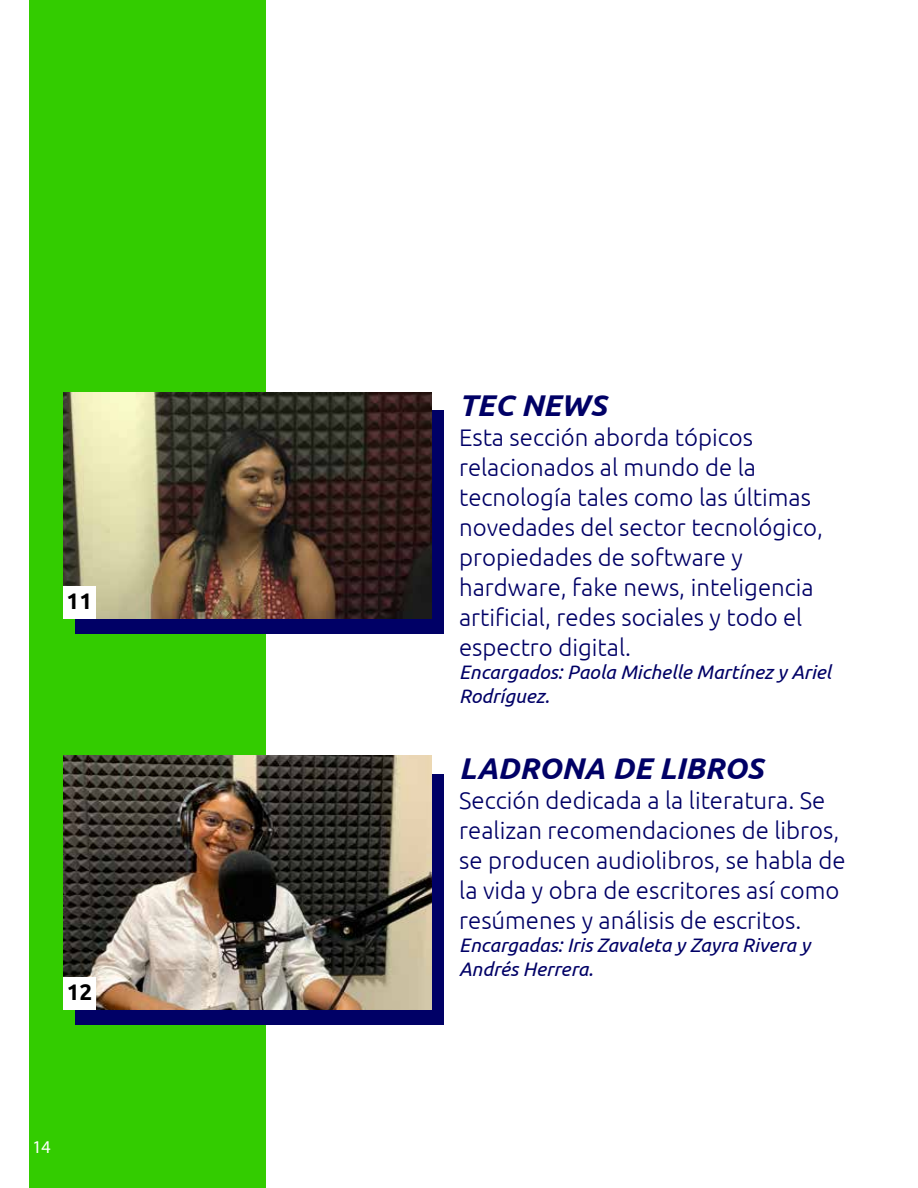
<style>
.page{position:relative;width:918px;height:1188px;background:#fff}
.page>*{position:absolute;margin:0;border:0;box-sizing:border-box;transform-origin:0 0}
.t1{font:italic 700 30px "Ubuntu";color:#006}
.t2{font:300 24px/30px "Ubuntu";color:#006}
.t3{font:700 22.5px "Ubuntu";color:#000}
.t4{font:italic 19.5px/23.4px "Ubuntu";color:#006}
.t5{font:18px "Myriad Pro";color:#fff}
</style>
<div class="page">
<div style="left:29px;top:0;width:236px;height:1188px;background:#3c0"></div>
<div style="left:75px;top:774px;width:368px;height:250px;background:#006"></div>
<div style="left:75px;top:411px;width:368px;height:223px;background:#006"></div>
<img style="left:63px;top:393px;width:368px;height:226px">
<img style="left:63px;top:756px;width:368px;height:253px">
<div style="left:63px;top:586px;width:33px;height:33px;background:#fff"></div>
<div style="left:63px;top:977px;width:33px;height:32px;background:#fff"></div>
<p class="t3" style="left:67px;top:588px;width:27px">11</p>
<p class="t3" style="left:67px;top:979px;width:27px">12</p>
<p class="t5" style="left:32px;top:1136px;width:20px">14</p>
<p class="t1" style="left:459px;top:387px;width:149px">TEC NEWS</p>
<p class="t2" style="left:459px;top:422px;width:365px">Esta sección aborda tópicos relacionados al mundo de la tecnología tales como las últimas novedades del sector tecnológico, propiedades de software y hardware, fake news, inteligencia artificial, redes sociales y todo el espectro digital.</p>
<p class="t4" style="left:459px;top:660px;width:374px">Encargados: Paola Michelle Martínez y Ariel<br>Rodríguez.</p>
<p class="t1" style="left:459px;top:750px;width:306px">LADRONA DE LIBROS</p>
<p class="t2" style="left:459px;top:785px;width:388px">Sección dedicada a la literatura. Se realizan recomendaciones de libros, se producen audiolibros, se habla de la vida y obra de escritores así como resúmenes y análisis de escritos.</p>
<p class="t4" style="left:459px;top:933px;width:352px">Encargadas: Iris Zavaleta y Zayra Rivera y<br>Andrés Herrera.</p>
</div>
